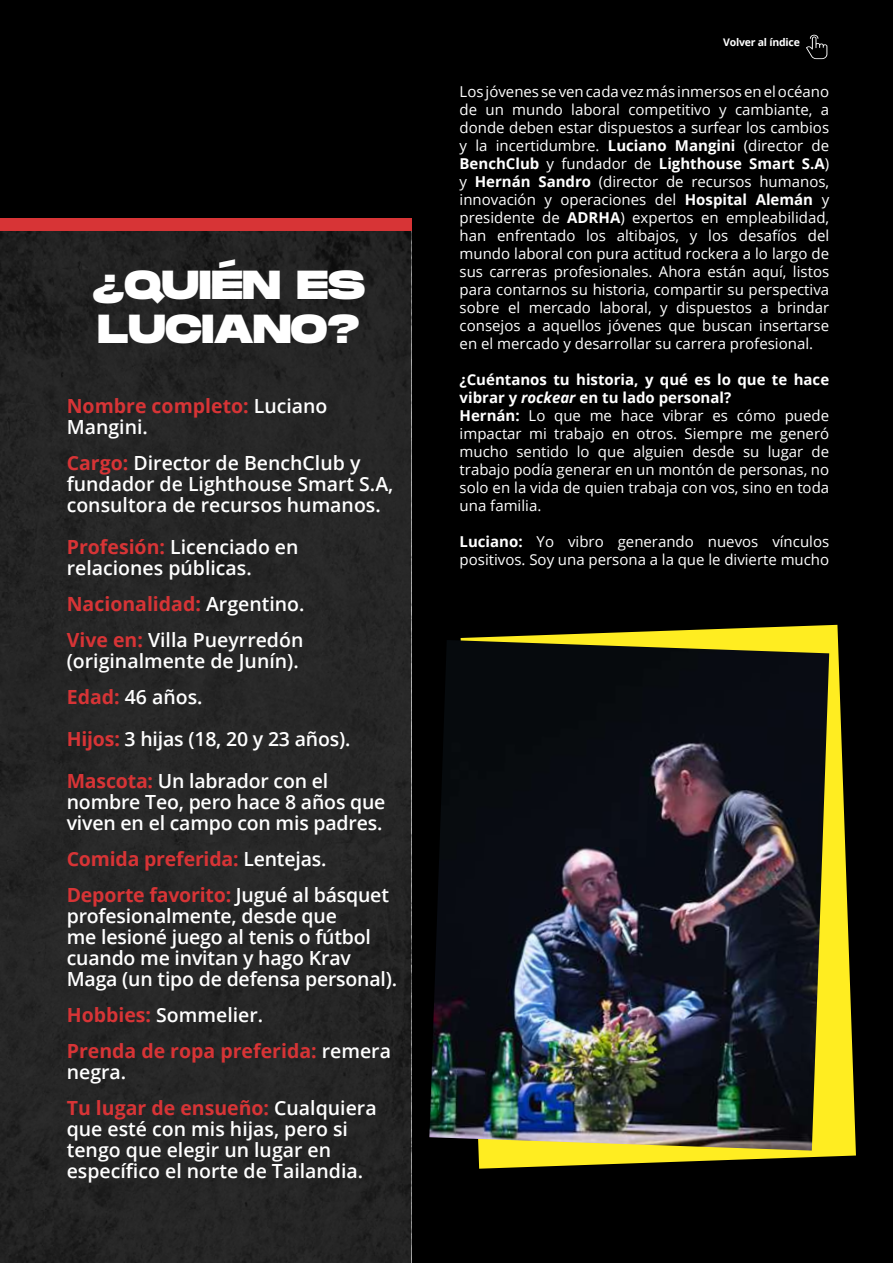
<style>
.page{position:relative;width:893px;height:1263px;background:#000}
.page>*{position:absolute;margin:0;border:0;box-sizing:border-box;transform-origin:0 0}
.t1{font:800 40.5px/43.5px "Monument Extended";color:#fff}
.t2{font:600 19.5px/21px "Open Sans";color:#fff}
.t3{font:700 19.5px/36px "Open Sans";color:#d73436}
.t4{font:15px/18px "Open Sans";color:#fff}
.t5{font:700 10.5px "Open Sans";letter-spacing:-.02em;color:#fff}
.s1{font-weight:600;color:#fff}
.s2{font-weight:700;color:#d73436}
.s3{font-weight:700}
.s4{font-weight:700;font-style:italic}
</style>
<div class="page">
<div style="left:0;top:224px;width:411px;height:1039px;background:#262626"></div>
<div style="left:0;top:218px;width:411px;height:12px;background:#d73436"></div>
<svg style="left:461px;top:625px;width:395px;height:544px;fill:#ffed21"></svg>
<img style="left:429px;top:640px;width:400px;height:510px">
<svg style="left:806px;top:35px;width:21px;height:24px"></svg>
<h1 class="t1" style="left:92px;top:262px;width:274px">¿QUIÉN ES<br>LUCIANO?</h1>
<h2 class="t3" style="left:67px;top:395px;width:262px;line-height:21px">Nombre completo: <span class="s1">Luciano<br>Mangini.</span></h2>
<h2 class="t2" style="left:67px;top:452px;width:328px"><span class="s2">Cargo:</span> Director de BenchClub y fundador de Lighthouse Smart S.A, consultora de recursos humanos.</h2>
<h2 class="t2" style="left:67px;top:536px;width:233px"><span class="s2">Profesión:</span> Licenciado en relaciones públicas.</h2>
<h2 class="t2" style="left:67px;top:585px;width:239px;line-height:36px"><span class="s2">Nacionalidad:</span> Argentino.<br><span class="s2">Vive en:</span> Villa Pueyrredón</h2>
<h2 class="t2" style="left:67px;top:642px;width:233px;line-height:36px">(originalmente de Junín).<br><span class="s2">Edad:</span> 46 años.</h2>
<h2 class="t2" style="left:67px;top:717px;width:285px;line-height:42px"><span class="s2">Hijos:</span> 3 hijas (18, 20 y 23 años).<br><span class="s2">Mascota:</span> Un labrador con el</h2>
<h2 class="t2" style="left:67px;top:791px;width:320px">nombre Teo, pero hace 8 años que viven en el campo con mis padres.</h2>
<h2 class="t3" style="left:67px;top:840px;width:324px">Comida preferida: <span class="s1">Lentejas.<br></span>Deporte favorito: <span class="s1">Jugué al básquet</span></h2>
<h2 class="t2" style="left:67px;top:905px;width:332px">profesionalmente, desde que<br>me lesioné juego al tenis o fútbol cuando me invitan y hago Krav<br>Maga (un tipo de defensa personal).</h2>
<h2 class="t3" style="left:67px;top:996px;width:326px">Hobbies: <span class="s1">Sommelier.<br></span>Prenda de ropa preferida: <span class="s1">remera</span></h2>
<h2 class="t3" style="left:67px;top:1053px;width:311px"><span class="s1">negra.<br></span>Tu lugar de ensueño: <span class="s1">Cualquiera</span></h2>
<h2 class="t2" style="left:67px;top:1118px;width:298px">que esté con mis hijas, pero si tengo que elegir un lugar en específico el norte de Tailandia.</h2>
<p class="t5" style="left:723px;top:35px;width:78px">Volver al índice</p>
<p class="t4" style="left:460px;top:82px;width:371px;text-align:justify">Los jóvenes se ven cada vez más inmersos en el océano de un mundo laboral competitivo y cambiante, a donde deben estar dispuestos a surfear los cambios y la incertidumbre. <span class="s3">Luciano Mangini</span> (director de <span class="s3">BenchClub</span> y fundador de <span class="s3">Lighthouse Smart S.A</span>) y <span class="s3">Hernán Sandro</span> (director de recursos humanos, innovación y operaciones del <span class="s3">Hospital Alemán</span> y presidente de <span class="s3">ADRHA</span>) expertos en empleabilidad, han enfrentado los altibajos, y los desafíos del mundo laboral con pura actitud rockera a lo largo de sus carreras profesionales. Ahora están aquí, listos para contarnos su historia, compartir su perspectiva sobre el mercado laboral, y dispuestos a brindar consejos a aquellos jóvenes que buscan insertarse en el mercado y desarrollar su carrera profesional.</p>
<p class="t4" style="left:460px;top:370px;width:371px"><span class="s3">¿Cuéntanos tu historia, y qué es lo que te hace vibrar y</span> <span class="s4">rockear</span> <span class="s3">en tu lado personal?<br>Hernán:</span> Lo que me hace vibrar es cómo puede impactar mi trabajo en otros. Siempre me generó mucho sentido lo que alguien desde su lugar de trabajo podía generar en un montón de personas, no solo en la vida de quien trabaja con vos, sino en toda una familia.</p>
<p class="t4" style="left:460px;top:532px;width:371px"><span class="s3">Luciano:</span> Yo vibro generando nuevos vínculos positivos. Soy una persona a la que le divierte mucho</p>
</div>
